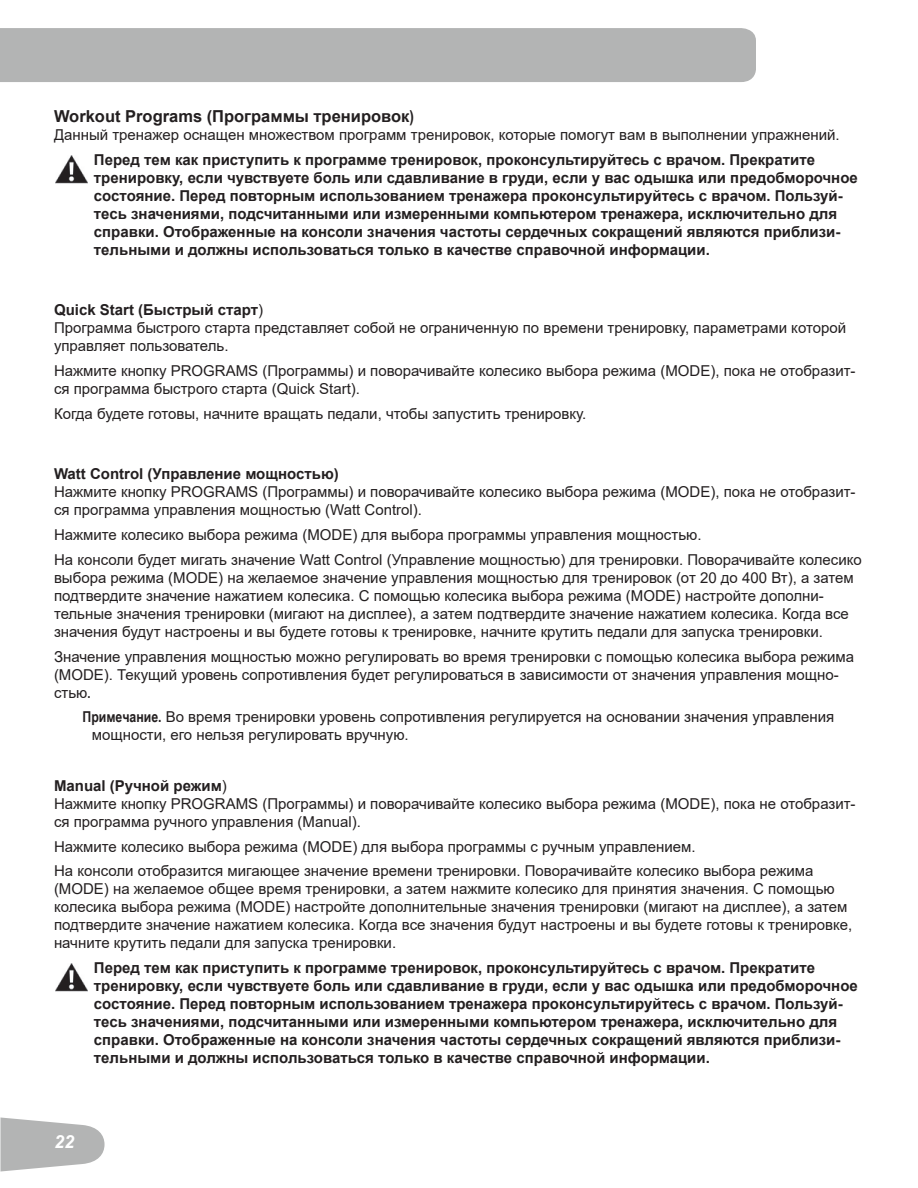
<style>
.page{position:relative;width:918px;height:1188px;background:#fff}
.page>*{position:absolute;margin:0;border:0;box-sizing:border-box;transform-origin:0 0}
.t1{font:italic 700 18px "Arial";color:#fff}
.t2{font:700 16.5px "Arial";color:#231f20}
.t3{font:15px/18px "Arial";color:#231f20}
.t4{font:700 15px/18px "Arial";color:#231f20}
.s1{font-family:"Arial Narrow"}
.s2{font-weight:700}
.s3{font-family:"Arial Narrow";font-weight:700;font-size:13.5px}
.s4{font-family:"Arial Narrow";font-weight:700}
</style>
<div class="page">
<div style="left:0;top:28px;width:756px;height:54px;background:#b3b4b4"></div>
<svg style="left:0;top:1118px;width:105px;height:54px"></svg>
<img style="left:56px;top:155px;width:31px;height:29px">
<img style="left:56px;top:963px;width:31px;height:29px">
<p class="t2" style="left:54px;top:105px;width:361px">Workout Programs (Программы тренировок<span class="s1">)</span></p>
<p class="t3" style="left:54px;top:126px;width:787px">Данный тренажер оснащен множеством программ тренировок, которые помогут вам в выполнении упражнений.</p>
<p class="t4" style="left:94px;top:151px;width:765px">Перед тем как приступить к программе тренировок, проконсультируйтесь с врачом. Прекратите тренировку, если чувствуете боль или сдавливание в груди, если у вас одышка или предобморочное состояние. Перед повторным использованием тренажера проконсультируйтесь с врачом. Пользуй&shy;тесь значениями, подсчитанными или измеренными компьютером тренажера, исключительно для справки. Отображенные на консоли значения частоты сердечных сокращений являются приблизи&shy;тельными и должны использоваться только в качестве справочной информации.</p>
<p class="t3" style="left:54px;top:301px;width:794px"><span class="s2">Quick Start (Быстрый старт</span>)<br>Программа быстрого старта представляет собой не ограниченную по времени тренировку, параметрами которой управляет пользователь.</p>
<p class="t3" style="left:54px;top:362px;width:803px">Нажмите кнопку PROGRAMS (Программы) и поворачивайте колесико выбора режима (MODE), пока не отобразит&shy;ся программа быстрого старта (Quick Start).</p>
<p class="t3" style="left:54px;top:404px;width:534px">Когда будете готовы, начните вращать педали, чтобы запустить тренировку.</p>
<p class="t4" style="left:54px;top:465px;width:286px">Watt Control (Управление мощностью)</p>
<p class="t3" style="left:54px;top:483px;width:803px">Нажмите кнопку PROGRAMS (Программы) и поворачивайте колесико выбора режима (MODE), пока не отобразит&shy;ся программа управления мощностью (Watt Control).</p>
<p class="t3" style="left:54px;top:522px;width:809px;line-height:24.8px">Нажмите колесико выбора режима (MODE) для выбора программы управления мощностью.<br>На консоли будет мигать значение Watt Control (Управление мощностью) для тренировки. Поворачивайте колесико</p>
<p class="t3" style="left:54px;top:569px;width:801px">выбора режима (MODE) на желаемое значение управления мощностью для тренировок (от 20 до 400 Вт), а затем подтвердите значение нажатием колесика. С помощью колесика выбора режима (MODE) настройте дополни&shy;тельные значения тренировки (мигают на дисплее), а затем подтвердите значение нажатием колесика. Когда все значения будут настроены и вы будете готовы к тренировке, начните крутить педали для запуска тренировки.</p>
<p class="t3" style="left:54px;top:647px;width:802px">Значение управления мощностью можно регулировать во время тренировки с помощью колесика выбора режима (MODE). Текущий уровень сопротивления будет регулироваться в зависимости от значения управления мощно&shy;стью<span class="s3">.</span></p>
<p class="t3" style="left:92px;top:708px;width:744px;text-indent:-9px"><span class="s4">Примечание.</span> Во время тренировки уровень сопротивления регулируется на основании значения управления мощности, его нельзя регулировать вручную.</p>
<p class="t3" style="left:54px;top:777px;width:803px"><span class="s2">Manual (Ручной режим</span>)<br>Нажмите кнопку PROGRAMS (Программы) и поворачивайте колесико выбора режима (MODE), пока не отобразит&shy;ся программа ручного управления (Manual).</p>
<p class="t3" style="left:54px;top:834px;width:761px;line-height:24.8px">Нажмите колесико выбора режима (MODE) для выбора программы с ручным управлением.<br>На консоли отобразится мигающее значение времени тренировки. Поворачивайте колесико выбора режима</p>
<p class="t3" style="left:54px;top:880px;width:800px">(MODE) на желаемое общее время тренировки, а затем нажмите колесико для принятия значения. С помощью колесика выбора режима (MODE) настройте дополнительные значения тренировки (мигают на дисплее), а затем подтвердите значение нажатием колесика. Когда все значения будут настроены и вы будете готовы к тренировке, начните крутить педали для запуска тренировки.</p>
<p class="t4" style="left:94px;top:959px;width:765px">Перед тем как приступить к программе тренировок, проконсультируйтесь с врачом. Прекратите тренировку, если чувствуете боль или сдавливание в груди, если у вас одышка или предобморочное состояние. Перед повторным использованием тренажера проконсультируйтесь с врачом. Пользуй&shy;тесь значениями, подсчитанными или измеренными компьютером тренажера, исключительно для справки. Отображенные на консоли значения частоты сердечных сокращений являются приблизи&shy;тельными и должны использоваться только в качестве справочной информации.</p>
<p class="t1" style="left:54px;top:1130px;width:22px">22</p>
</div>
